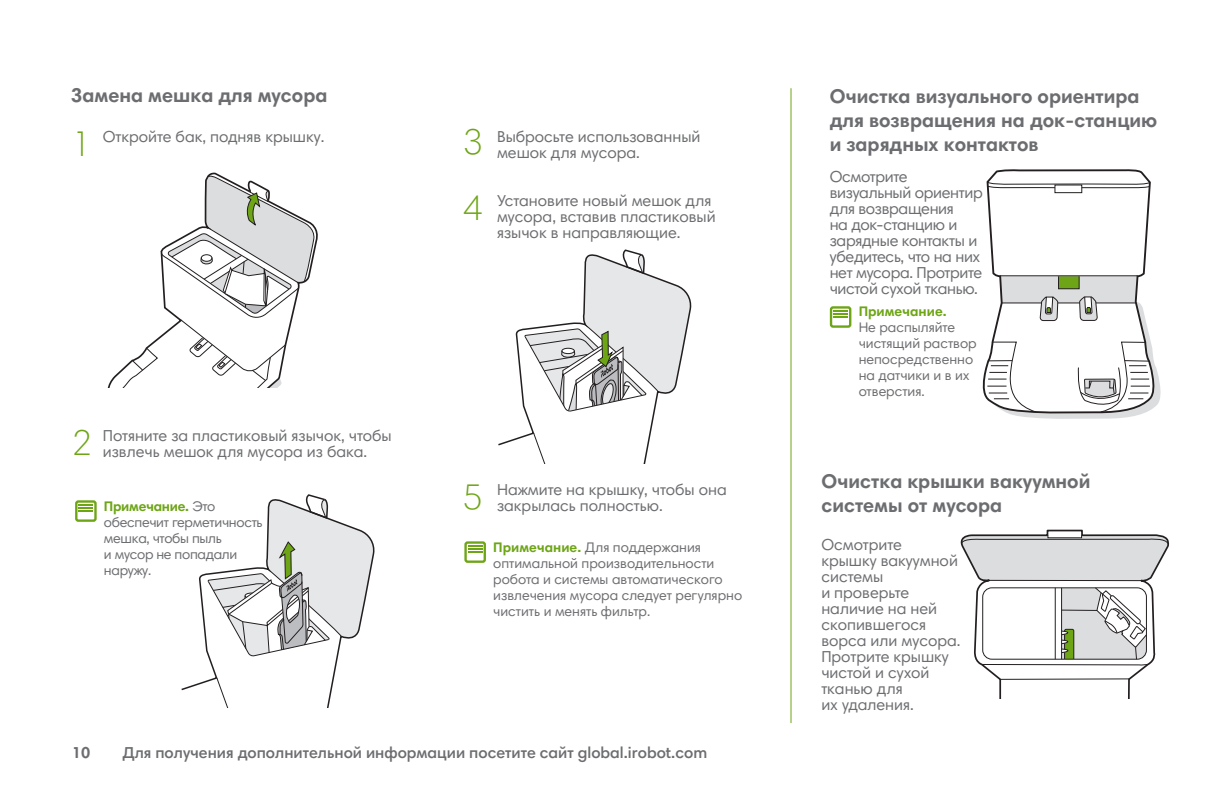
<style>
.page{position:relative;width:1224px;height:792px;background:#fff}
.page>*{position:absolute;margin:0;border:0;box-sizing:border-box;transform-origin:0 0}
._2018_Numbering{font:300 36px "Harmonia Sans Pro Cyr";color:#6ea516}
._2018_Headline_2{font:700 20px/24px "Harmonia Sans Pro Cyr";color:#6c6d70}
._2018_Body_Copy_1{font:16px/16px "Harmonia Sans Pro Cyr";color:#6c6d70}
._2018_Body_Copy_1-2{font:16px/16px "Harmonia Sans Pro Cyr";letter-spacing:-.02em;color:#6c6d70}
.t1{font:600 16px "Harmonia Sans Pro Cyr";color:#6c6d70}
.t2{font:700 16px "Harmonia Sans Pro Cyr";color:#6c6d70}
._2018_NOTE_Copy{font:14px/16px "Harmonia Sans Pro Cyr";color:#6c6d70}
._2018_NOTE_Copy-2{font:14px/16px "Harmonia Sans Pro Cyr";letter-spacing:-.02em;color:#6c6d70}
._2018_NOTE_Copy-3{font:700 14px "Harmonia Sans Pro Cyr";letter-spacing:-.02em;color:#6ea516}
.s1{font-weight:400;color:#6c6d70}
.s2{font-weight:700;color:#6ea516}
</style>
<div class="page">
<div style="left:830px;top:306px;width:21px;height:22px;border:2px solid #6ea516;border-radius:2px"></div>
<svg style="left:833px;top:310px;width:15px;height:8px"></svg>
<hr style="left:791px;top:88px;width:1px;height:635px;background:#6ea516">
<svg style="left:982px;top:169px;width:169px;height:225px"></svg>
<svg style="left:987px;top:181px;width:164px;height:8px"></svg>
<div style="left:1054px;top:185px;width:28px;height:8px;border:1px solid #231f20"></div>
<svg style="left:984px;top:275px;width:177px;height:144px"></svg>
<div style="left:464px;top:541px;width:22px;height:22px;border:2px solid #6ea516;border-radius:2px"></div>
<svg style="left:468px;top:546px;width:14px;height:7px"></svg>
<div style="left:75px;top:500px;width:21px;height:22px;border:2px solid #6ea516;border-radius:2px"></div>
<svg style="left:79px;top:504px;width:14px;height:8px"></svg>
<svg style="left:107px;top:175px;width:209px;height:213px"></svg>
<svg style="left:181px;top:573px;width:157px;height:135px"></svg>
<svg style="left:216px;top:677px;width:108px;height:31px"></svg>
<svg style="left:207px;top:494px;width:168px;height:163px"></svg>
<svg style="left:498px;top:328px;width:26px;height:118px"></svg>
<svg style="left:524px;top:249px;width:168px;height:214px"></svg>
<svg style="left:960px;top:529px;width:210px;height:170px"></svg>
<p class="_2018_Headline_2" style="left:71px;top:83px;width:258px">Замена мешка для мусора</p>
<p class="_2018_Numbering" style="left:72px;top:122px;width:21px">1</p>
<p class="_2018_Body_Copy_1" style="left:103px;top:128px;width:223px">Откройте бак, подняв крышку.</p>
<p class="_2018_Numbering" style="left:463px;top:120px;width:21px">3</p>
<p class="_2018_Numbering" style="left:463px;top:186px;width:21px">4</p>
<p class="_2018_Body_Copy_1" style="left:497px;top:128px;width:205px">Выбросьте использованный мешок для мусора.</p>
<p class="_2018_Body_Copy_1" style="left:497px;top:192px;width:220px">Установите новый мешок для мусора, вставив пластиковый язычок в направляющие.</p>
<p class="_2018_Numbering" style="left:72px;top:421px;width:21px">2</p>
<p class="_2018_Body_Copy_1" style="left:103px;top:428px;width:290px">Потяните за пластиковый язычок, чтобы извлечь мешок для мусора из бака.</p>
<p class="_2018_NOTE_Copy-3" style="left:104px;top:497px;width:113px">Примечание. <span class="s1">Это</span></p>
<p class="_2018_NOTE_Copy-2" style="left:104px;top:514px;width:160px">обеспечит герметичность мешка, чтобы пыль<br>и мусор не попадали наружу.</p>
<p class="_2018_Numbering" style="left:463px;top:475px;width:21px">5</p>
<p class="_2018_Body_Copy_1" style="left:497px;top:481px;width:231px">Нажмите на крышку, чтобы она закрылась полностью.</p>
<p class="_2018_NOTE_Copy" style="left:493px;top:539px;width:250px"><span class="s2">Примечание.</span> Для поддержания оптимальной производительности робота и системы автоматического извлечения мусора следует регулярно чистить и менять фильтр.</p>
<p class="t2" style="left:72px;top:742px;width:20px">10</p>
<p class="t1" style="left:122px;top:742px;width:586px">Для получения дополнительной информации посетите сайт global.irobot.com</p>
<p class="_2018_Headline_2" style="left:830px;top:83px;width:329px">Очистка визуального ориентира для возвращения на док-станцию и зарядных контактов</p>
<p class="_2018_Body_Copy_1-2" style="left:830px;top:169px;width:155px">Осмотрите визуальный ориентир для возвращения<br>на док-станцию и зарядные контакты и убедитесь, что на них нет мусора. Протрите чистой сухой тканью.</p>
<p class="_2018_NOTE_Copy" style="left:859px;top:303px;width:120px"><span class="s2">Примечание.<br></span>Не распыляйте чистящий раствор непосредственно на датчики и в их отверстия.</p>
<p class="_2018_Headline_2" style="left:821px;top:469px;width:271px">Очистка крышки вакуумной системы от мусора</p>
<p class="_2018_Body_Copy_1" style="left:821px;top:536px;width:141px">Осмотрите крышку вакуумной системы<br>и проверьте наличие на ней скопившегося ворса или мусора.<br>Протрите крышку чистой и сухой тканью для<br>их удаления.</p>
</div>
